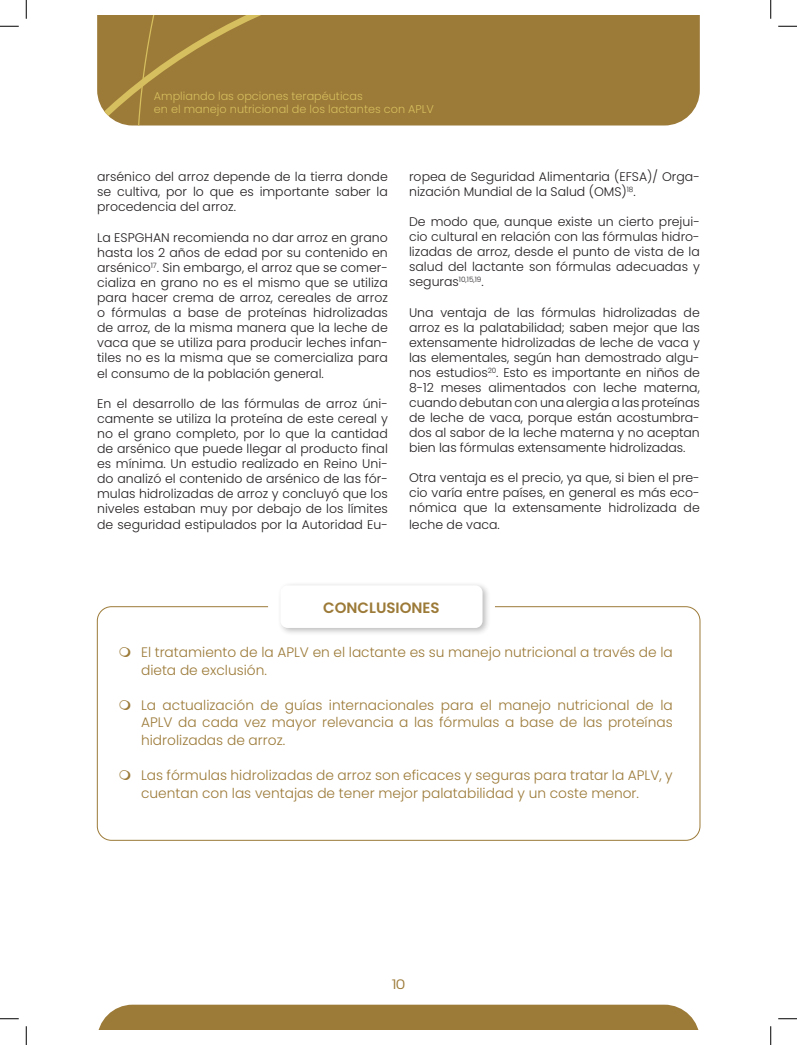
<style>
.page{position:relative;width:797px;height:1045px;background:#fff}
.page>*{position:absolute;margin:0;border:0;box-sizing:border-box;transform-origin:0 0}
.t1{font:600 15px "Poppins";color:#9c7a38}
.t2{font:300 15px "Paralucent";color:#9c7a38}
.t3{font:300 13.75px/17.5px "Poppins";color:#9c7a38}
.t4{font:300 12.5px/15.1px "Poppins";color:#231f20;text-align:justify}
.t5{font:300 11.25px/13.8px "Poppins";color:#d6bf5e}
</style>
<div class="page">
<div style="left:97px;top:16px;width:602px;height:109px;background:#9c7a38"></div>
<svg style="left:99px;top:1004px;width:599px;height:25px;background:#a18143"></svg>
<div style="left:277px;top:582px;width:214px;height:54px;background:#231f20;opacity:.3"></div>
<div style="left:280px;top:585px;width:202px;height:43px;background:#fff;border-radius:7px"></div>
<svg style="left:0;top:25px;width:19px;height:2px"></svg>
<svg style="left:778px;top:25px;width:19px;height:2px"></svg>
<svg style="left:0;top:1018px;width:19px;height:1px"></svg>
<svg style="left:778px;top:1018px;width:19px;height:1px"></svg>
<svg style="left:25px;top:0;width:2px;height:19px"></svg>
<svg style="left:25px;top:1026px;width:2px;height:19px"></svg>
<svg style="left:770px;top:0;width:1px;height:19px"></svg>
<svg style="left:770px;top:1026px;width:1px;height:19px"></svg>
<p class="t5" style="left:154px;top:89px;width:282px">Ampliando las opciones terapéuticas<br>en el manejo nutricional de los lactantes con APLV</p>
<p class="t4" style="left:97px;top:169px;width:292px">arsénico del arroz depende de la tierra donde se cultiva, por lo que es importante saber la procedencia del arroz.</p>
<p class="t4" style="left:97px;top:230px;width:292px">La ESPGHAN recomienda no dar arroz en grano hasta los 2 años de edad por su contenido en arsénico<sup>17</sup>. Sin embargo, el arroz que se comer&shy;cializa en grano no es el mismo que se utiliza para hacer crema de arroz, cereales de arroz o fórmulas a base de proteínas hidrolizadas de arroz, de la misma manera que la leche de vaca que se utiliza para producir leches infan&shy;tiles no es la misma que se comercializa para el consumo de la población general.</p>
<p class="t4" style="left:97px;top:396px;width:292px">En el desarrollo de las fórmulas de arroz úni&shy;camente se utiliza la proteína de este cereal y no el grano completo, por lo que la cantidad de arsénico que puede llegar al producto final es mínima. Un estudio realizado en Reino Uni&shy;do analizó el contenido de arsénico de las fór&shy;mulas hidrolizadas de arroz y concluyó que los niveles estaban muy por debajo de los límites de seguridad estipulados por la Autoridad Eu-</p>
<p class="t4" style="left:409px;top:169px;width:292px">ropea de Seguridad Alimentaria (EFSA)/ Orga&shy;nización Mundial de la Salud (OMS)<sup>18</sup>.</p>
<p class="t4" style="left:409px;top:214px;width:292px">De modo que, aunque existe un cierto prejui&shy;cio cultural en relación con las fórmulas hidro&shy;lizadas de arroz, desde el punto de vista de la salud del lactante son fórmulas adecuadas y seguras<sup>10,15,19</sup>.</p>
<p class="t4" style="left:409px;top:305px;width:292px">Una ventaja de las fórmulas hidrolizadas de arroz es la palatabilidad; saben mejor que las extensamente hidrolizadas de leche de vaca y las elementales, según han demostrado algu&shy;nos estudios<sup>20</sup>. Esto es importante en niños de 8-12 meses alimentados con leche materna, cuando debutan con una alergia a las proteínas de leche de vaca, porque están acostumbra&shy;dos al sabor de la leche materna y no aceptan bien las fórmulas extensamente hidrolizadas.</p>
<p class="t4" style="left:409px;top:470px;width:292px">Otra ventaja es el precio, ya que, si bien el pre&shy;cio varía entre países, en general es más eco&shy;nómica que la extensamente hidrolizada de</p>
<p class="t4" style="left:409px;top:517px;width:92px">leche de vaca.</p>
<p class="t1" style="left:323px;top:599px;width:118px">CONCLUSIONES</p>
<p class="t3" style="left:141px;top:644px;width:533px">El tratamiento de la APLV en el lactante es su manejo nutricional a través de la dieta de exclusión.</p>
<p class="t3" style="left:141px;top:696px;width:533px;text-align:justify">La actualización de guías internacionales para el manejo nutricional de la APLV da cada vez mayor relevancia a las fórmulas a base de las proteínas hidrolizadas de arroz.</p>
<p class="t3" style="left:141px;top:766px;width:533px">Las fórmulas hidrolizadas de arroz son eficaces y seguras para tratar la APLV, y cuentan con las ventajas de tener mejor palatabilidad y un coste menor.</p>
<p class="t2" style="left:392px;top:975px;width:14px">10</p>
</div>
